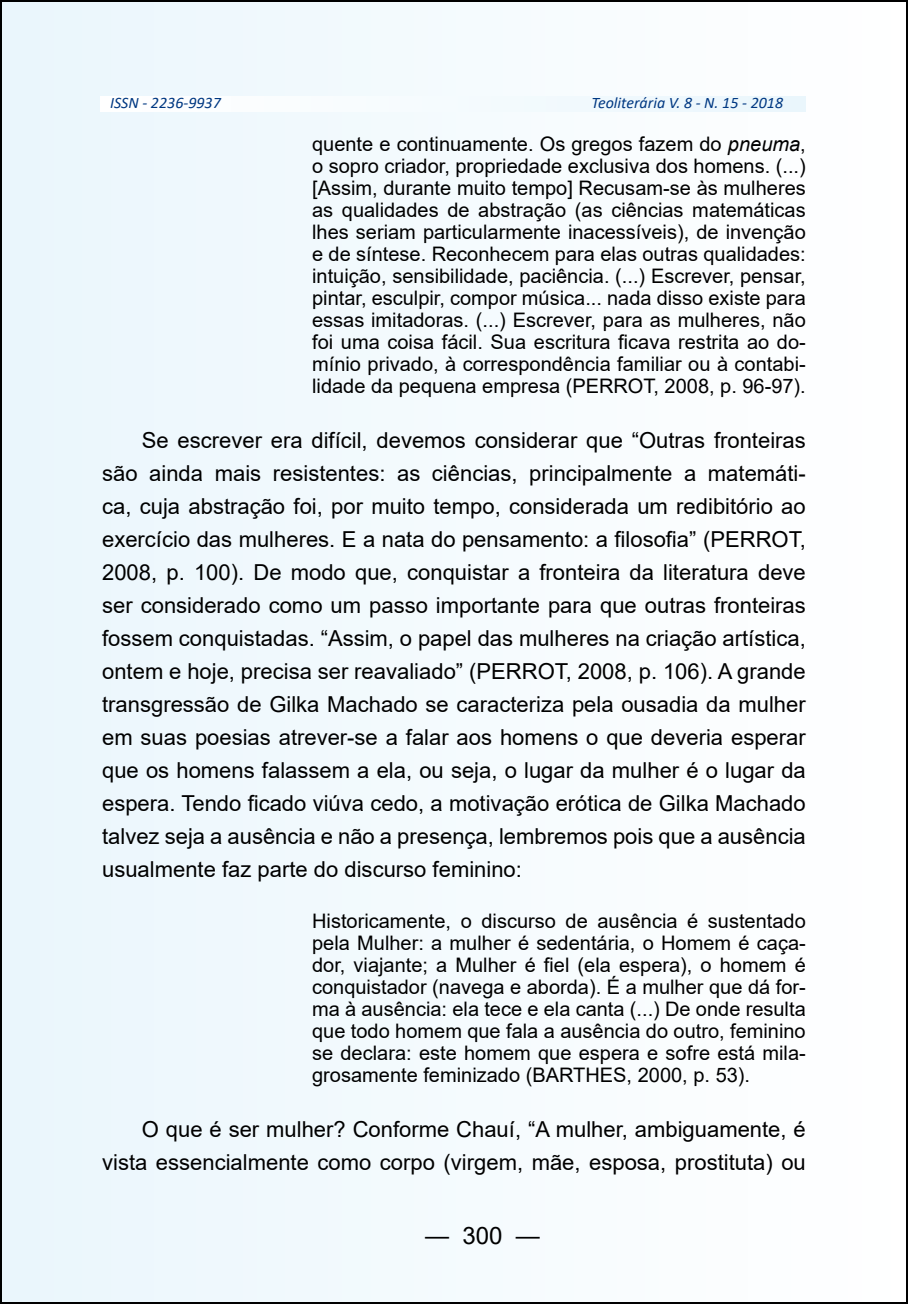
<style>
.page{position:relative;width:908px;height:1304px;background:#fff}
.page>*{position:absolute;margin:0;border:0;box-sizing:border-box;transform-origin:0 0}
.t1{font:24px "Arial";color:#000}
.t2{font:22px/33px "Arial";color:#000;text-align:justify}
.t3{font:20px/22px "Arial";color:#000;text-align:justify}
.t4{font:italic 16px "Calibri";color:#003882}
.s1{font-style:italic}
</style>
<div class="page">
<div style="left:1px;top:1px;width:905px;height:1302px;background:#f4fbfe"></div>
<p class="t4" style="left:110px;top:92px;width:112px">ISSN - 2236-9937</p>
<p class="t4" style="left:591px;top:92px;width:193px">Teoliterária V. 8 - N. 15 - 2018</p>
<p class="t3" style="left:312px;top:132px;width:495px">quente e continuamente. Os gregos fazem do <span class="s1">pneuma</span>, o sopro criador, propriedade exclusiva dos homens. (...) [Assim, durante muito tempo] Recusam-se às mulheres as qualidades de abstração (as ciências matemáticas lhes seriam particularmente inacessíveis), de invenção e de síntese. Reconhecem para elas outras qualidades: intuição, sensibilidade, paciência. (...) Escrever, pensar, pintar, esculpir, compor música... nada disso existe para essas imitadoras. (...) Escrever, para as mulheres, não foi uma coisa fácil. Sua escritura ficava restrita ao do&shy;mínio privado, à correspondência familiar ou à contabi&shy;lidade da pequena empresa (PERROT, 2008, p. 96-97).</p>
<p class="t2" style="left:102px;top:424px;width:705px;text-indent:40px">Se escrever era difícil, devemos considerar que “Outras fronteiras são ainda mais resistentes: as ciências, principalmente a matemáti&shy;ca, cuja abstração foi, por muito tempo, considerada um redibitório ao exercício das mulheres. E a nata do pensamento: a filosofia” (PERROT, 2008, p. 100). De modo que, conquistar a fronteira da literatura deve ser considerado como um passo importante para que outras fronteiras fossem conquistadas. “Assim, o papel das mulheres na criação artística, ontem e hoje, precisa ser reavaliado” (PERROT, 2008, p. 106). A grande transgressão de Gilka Machado se caracteriza pela ousadia da mulher em suas poesias atrever-se a falar aos homens o que deveria esperar que os homens falassem a ela, ou seja, o lugar da mulher é o lugar da espera. Tendo ficado viúva cedo, a motivação erótica de Gilka Machado talvez seja a ausência e não a presença, lembremos pois que a ausência usualmente faz parte do discurso feminino:</p>
<p class="t3" style="left:312px;top:909px;width:495px">Historicamente, o discurso de ausência é sustentado pela Mulher: a mulher é sedentária, o Homem é caça&shy;dor, viajante; a Mulher é fiel (ela espera), o homem é conquistador (navega e aborda). É a mulher que dá for&shy;ma à ausência: ela tece e ela canta (...) De onde resulta que todo homem que fala a ausência do outro, feminino se declara: este homem que espera e sofre está mila&shy;grosamente feminizado (BARTHES, 2000, p. 53).</p>
<p class="t2" style="left:102px;top:1113px;width:705px;text-align:right">O que é ser mulher? Conforme Chauí, “A mulher, ambiguamente, é vista essencialmente como corpo (virgem, mãe, esposa, prostituta) ou</p>
<p class="t1" style="left:425px;top:1218px;width:116px">— 300 —</p>
</div>
